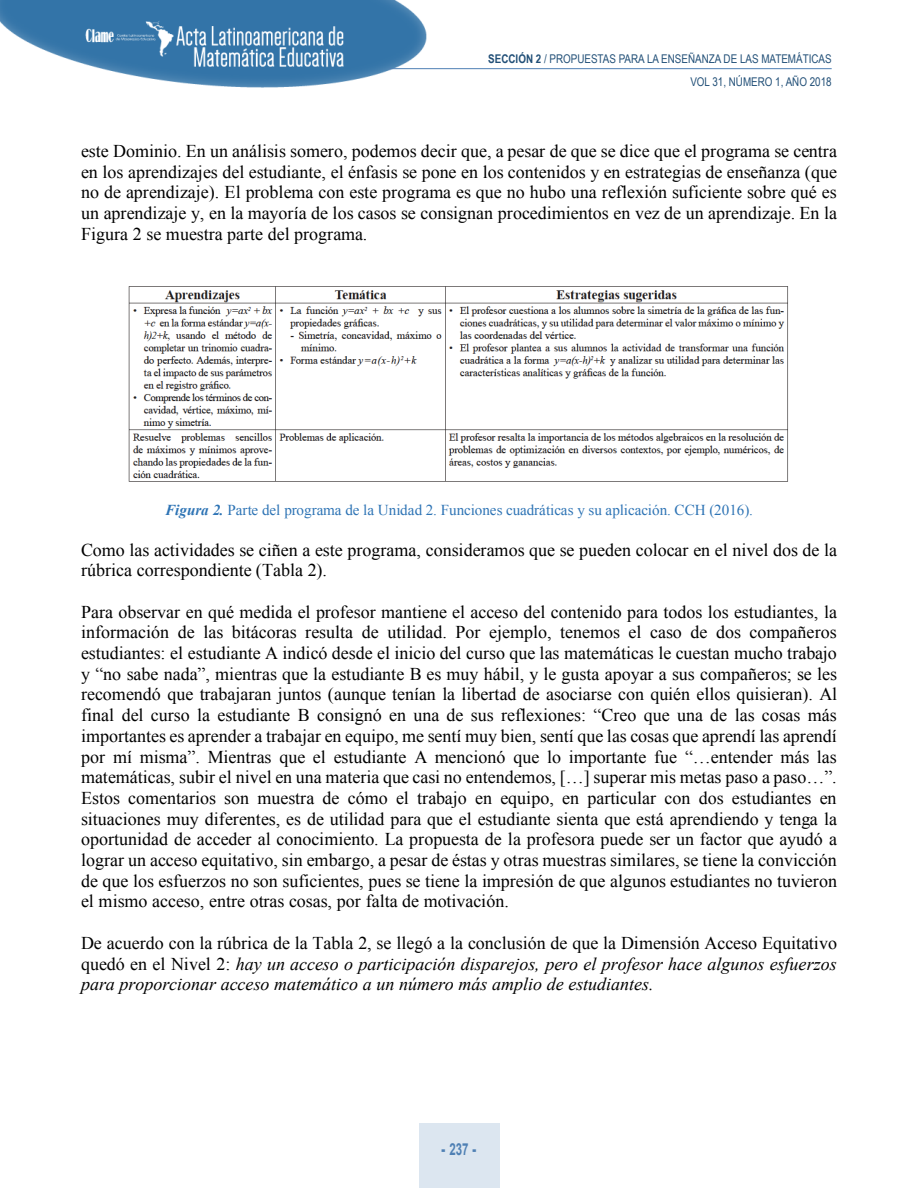
<style>
.page{position:relative;width:918px;height:1188px;background:#fff}
.page>*{position:absolute;margin:0;border:0;box-sizing:border-box;transform-origin:0 0}
.t1{font:18px/20.7px "Times New Roman";color:#000;text-align:justify}
.t2{font:italic 18px/20.7px "Times New Roman";color:#000;text-align:justify}
.t3{font:700 16.5px "Arial";color:#4f80b4;scale:.7 1}
.t4{font:15.15px "Times New Roman";color:#2e74b5}
.t5{font:12px/23px "Arial Narrow";color:#214f77;text-align:right}
.s1{font-weight:700}
.s2{font-weight:700;font-style:italic}
.s3{font-style:normal}
.s4{font-weight:900}
</style>
<div class="page">
<img style="left:0;top:0;width:435px;height:88px">
<hr style="left:389px;top:68px;width:443px;height:1px;background:#4f80b4">
<div style="left:419px;top:1123px;width:80px;height:65px;background:#dce6f0"></div>
<img style="left:128px;top:286px;width:660px;height:196px">
<p class="t5" style="left:488px;top:47px;width:345px"><span class="s1">SECCIÓN 2</span> / PROPUESTAS PARA LA ENSEÑANZA DE LAS MATEMÁTICAS<br>VOL 31, NÚMERO 1, AÑO 2018</p>
<p class="t1" style="left:81px;top:141px;width:758px">este Dominio. En un análisis somero, podemos decir que, a pesar de que se dice que el programa se centra en los aprendizajes del estudiante, el énfasis se pone en los contenidos y en estrategias de enseñanza (que no de aprendizaje). El problema con este programa es que no hubo una reflexión suficiente sobre qué es un aprendizaje y, en la mayoría de los casos se consignan procedimientos en vez de un aprendizaje. En la Figura 2 se muestra parte del programa.</p>
<p class="t4" style="left:165px;top:501px;width:589px"><span class="s2">Figura 2.</span> Parte del programa de la Unidad 2. Funciones cuadráticas y su aplicación. CCH (2016).</p>
<p class="t1" style="left:81px;top:539px;width:758px">Como las actividades se ciñen a este programa, consideramos que se pueden colocar en el nivel dos de la rúbrica correspondiente (Tabla 2).</p>
<p class="t1" style="left:81px;top:601px;width:758px">Para observar en qué medida el profesor mantiene el acceso del contenido para todos los estudiantes, la información de las bitácoras resulta de utilidad. Por ejemplo, tenemos el caso de dos compañeros estudiantes: el estudiante A indicó desde el inicio del curso que las matemáticas le cuestan mucho trabajo y “no sabe nada”, mientras que la estudiante B es muy hábil, y le gusta apoyar a sus compañeros; se les recomendó que trabajaran juntos (aunque tenían la libertad de asociarse con quién ellos quisieran). Al final del curso la estudiante B consignó en una de sus reflexiones: “Creo que una de las cosas más importantes es aprender a trabajar en equipo, me sentí muy bien, sentí que las cosas que aprendí las aprendí por mí misma”. Mientras que el estudiante A mencionó que lo importante fue “…entender más las matemáticas, subir el nivel en una materia que casi no entendemos, […] superar mis metas paso a paso…”.<br>Estos comentarios son muestra de cómo el trabajo en equipo, en particular con dos estudiantes en situaciones muy diferentes, es de utilidad para que el estudiante sienta que está aprendiendo y tenga la oportunidad de acceder al conocimiento. La propuesta de la profesora puede ser un factor que ayudó a lograr un acceso equitativo, sin embargo, a pesar de éstas y otras muestras similares, se tiene la convicción de que los esfuerzos no son suficientes, pues se tiene la impresión de que algunos estudiantes no tuvieron el mismo acceso, entre otras cosas, por falta de motivación.</p>
<p class="t2" style="left:81px;top:932px;width:758px"><span class="s3">De acuerdo con la rúbrica de la Tabla 2, se llegó a la conclusión de que la Dimensión Acceso Equitativo quedó en el Nivel 2:</span> hay un acceso o participación disparejos, pero el profesor hace algunos esfuerzos para proporcionar acceso matemático a un número más amplio de estudiantes.</p>
<p class="t3" style="left:442px;top:1140px;width:51px"><span class="s4">-</span> 237 <span class="s4">-</span></p>
</div>
